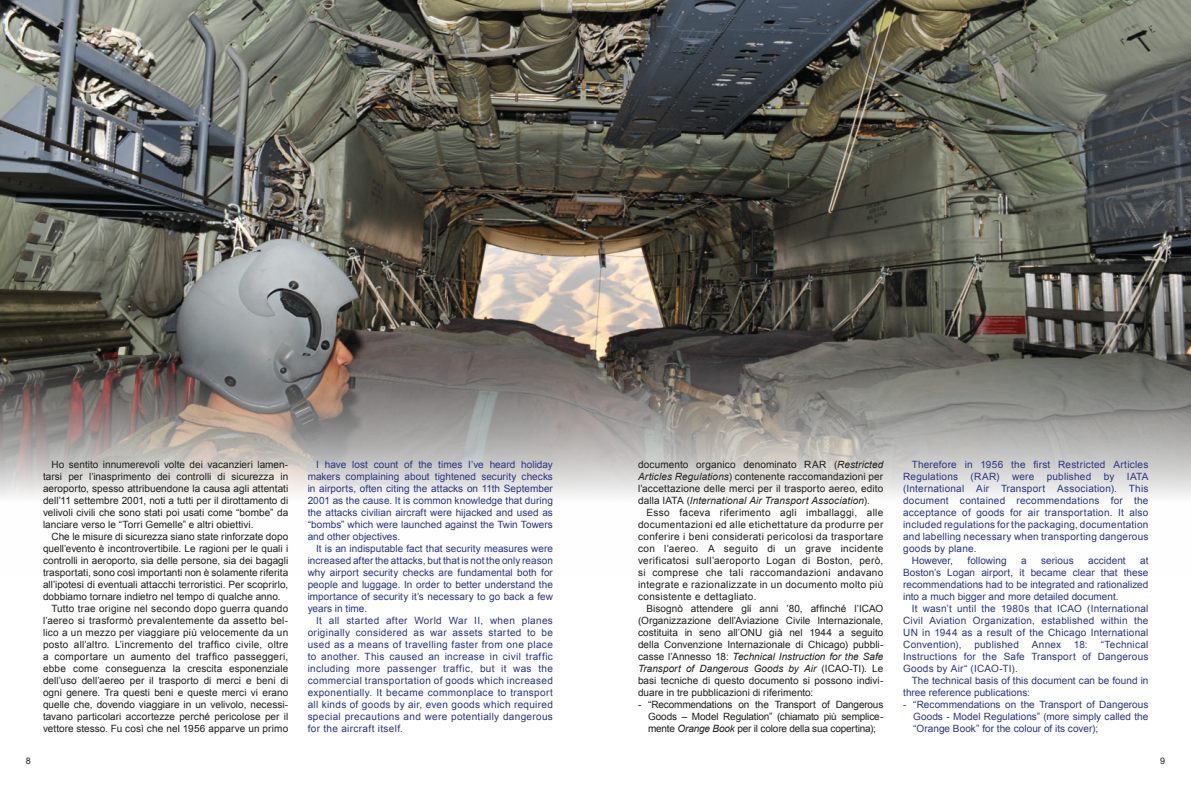
<style>
.page{position:relative;width:1191px;height:794px;background:#fff}
.page>*{position:absolute;margin:0;border:0;box-sizing:border-box;transform-origin:0 0}
.t1{font:10px/12px "Arial";letter-spacing:.02em;color:#283583;text-align:justify}
.t2{font:10px/12px "Arial";letter-spacing:.005em;color:#1d1d1b;text-align:justify}
.t3{font:10px "Arial";color:#283583}
.t4{font:10px "Arial";letter-spacing:.035em;color:#1d1d1b}
.t5{font:10px "Arial";letter-spacing:.025em;color:#1d1d1b}
.t6{font:10px "Arial";letter-spacing:.03em;color:#1d1d1b}
.t7{font:italic 10px "Arial";letter-spacing:.005em;color:#1d1d1b}
.t8{font:10px "Arial";letter-spacing:-.005em;color:#283583}
.t9{font:9px "Arial";color:#1d1d1b}
.s1{font-style:italic}
.s2{font-style:normal}
</style>
<div class="page">
<img style="left:0;top:0;width:1191px;height:497px">
<p class="t2" style="left:51px;top:459px;width:238px">Ho sentito innumerevoli volte dei vacanzieri lamen-</p>
<p class="t2" style="left:43px;top:471px;width:247px">tarsi per l’inasprimento dei controlli di sicurezza in</p>
<p class="t2" style="left:43px;top:483px;width:247px">aeroporto, spesso attribuendone la causa agli attentati</p>
<p class="t2" style="left:43px;top:495px;width:247px">dell’11 settembre 2001, noti a tutti per il dirottamento di</p>
<p class="t2" style="left:43px;top:507px;width:247px">velivoli civili che sono stati poi usati come “bombe” da</p>
<p class="t2" style="left:43px;top:519px;width:212px">lanciare verso le “Torri Gemelle” e altri obiettivi.</p>
<p class="t2" style="left:51px;top:531px;width:238px">Che le misure di sicurezza siano state rinforzate dopo</p>
<p class="t2" style="left:43px;top:543px;width:247px">quell’evento è incontrovertibile. Le ragioni per le quali i</p>
<p class="t2" style="left:43px;top:555px;width:247px">controlli in aeroporto, sia delle persone, sia dei bagagli</p>
<p class="t2" style="left:43px;top:567px;width:247px">trasportati, sono così importanti non è solamente riferita</p>
<p class="t2" style="left:43px;top:579px;width:247px">all’ipotesi di eventuali attacchi terroristici. Per scoprirlo,</p>
<p class="t2" style="left:43px;top:591px;width:239px">dobbiamo tornare indietro nel tempo di qualche anno.</p>
<p class="t5" style="left:51px;top:602px;width:238px">Tutto trae origine nel secondo dopo guerra quando</p>
<p class="t2" style="left:43px;top:615px;width:247px">l’aereo si trasformò prevalentemente da assetto bel-</p>
<p class="t5" style="left:43px;top:626px;width:247px">lico a un mezzo per viaggiare più velocemente da un</p>
<p class="t5" style="left:43px;top:638px;width:247px">posto all’altro. L’incremento del traffico civile, oltre</p>
<p class="t5" style="left:43px;top:650px;width:247px">a comportare un aumento del traffico passeggeri,</p>
<p class="t2" style="left:43px;top:663px;width:247px">ebbe come conseguenza la crescita esponenziale</p>
<p class="t2" style="left:43px;top:675px;width:247px">dell’uso dell’aereo per il trasporto di merci e beni di</p>
<p class="t2" style="left:43px;top:687px;width:247px">ogni genere. Tra questi beni e queste merci vi erano</p>
<p class="t2" style="left:43px;top:699px;width:247px">quelle che, dovendo viaggiare in un velivolo, necessi-</p>
<p class="t2" style="left:43px;top:711px;width:247px">tavano particolari accortezze perché pericolose per il</p>
<p class="t2" style="left:43px;top:723px;width:247px">vettore stesso. Fu così che nel 1956 apparve un primo</p>
<p class="t1" style="left:316px;top:459px;width:238px">I have lost count of the times I’ve heard holiday</p>
<p class="t1" style="left:308px;top:471px;width:247px">makers complaining about tightened security checks</p>
<p class="t1" style="left:308px;top:483px;width:247px">in airports, often citing the attacks on 11th September</p>
<p class="t1" style="left:308px;top:495px;width:247px">2001 as the cause. It is common knowledge that during</p>
<p class="t3" style="left:308px;top:506px;width:247px">the attacks civilian aircraft were hijacked and used as</p>
<p class="t3" style="left:308px;top:518px;width:247px">“bombs” which were launched against the Twin Towers</p>
<p class="t1" style="left:308px;top:531px;width:94px">and other objectives.</p>
<p class="t3" style="left:316px;top:542px;width:238px">It is an indisputable fact that security measures were</p>
<p class="t1" style="left:308px;top:555px;width:247px">increased after the attacks, but that is not the only reason</p>
<p class="t1" style="left:308px;top:567px;width:247px">why airport security checks are fundamental both for</p>
<p class="t1" style="left:308px;top:579px;width:247px">people and luggage. In order to better understand the</p>
<p class="t1" style="left:308px;top:591px;width:247px">importance of security it’s necessary to go back a few</p>
<p class="t3" style="left:308px;top:602px;width:61px">years in time.</p>
<p class="t1" style="left:316px;top:615px;width:238px">It all started after World War II, when planes</p>
<p class="t1" style="left:308px;top:627px;width:247px">originally considered as war assets started to be</p>
<p class="t1" style="left:308px;top:639px;width:247px">used as a means of travelling faster from one place</p>
<p class="t1" style="left:308px;top:651px;width:247px">to another. This caused an increase in civil traffic</p>
<p class="t1" style="left:308px;top:663px;width:247px">including more passenger traffic, but it was the</p>
<p class="t1" style="left:308px;top:675px;width:247px">commercial transportation of goods which increased</p>
<p class="t1" style="left:308px;top:687px;width:247px">exponentially. It became commonplace to transport</p>
<p class="t1" style="left:308px;top:699px;width:247px">all kinds of goods by air, even goods which required</p>
<p class="t1" style="left:308px;top:711px;width:247px">special precautions and were potentially dangerous</p>
<p class="t1" style="left:308px;top:723px;width:97px">for the aircraft itself.</p>
<p class="t2" style="left:638px;top:459px;width:247px">documento organico denominato RAR (<span class="s1">Restricted</span></p>
<p class="t2" style="left:638px;top:471px;width:247px"><span class="s1">Articles Regulations</span>) contenente raccomandazioni per</p>
<p class="t2" style="left:638px;top:483px;width:247px">l’accettazione delle merci per il trasporto aereo, edito</p>
<p class="t7" style="left:638px;top:494px;width:233px"><span class="s2">dalla IATA (</span>International Air Transport Association<span class="s2">).</span></p>
<p class="t6" style="left:646px;top:506px;width:238px">Esso faceva riferimento agli imballaggi, alle</p>
<p class="t4" style="left:638px;top:518px;width:247px">documentazioni ed alle etichettature da produrre per</p>
<p class="t4" style="left:638px;top:530px;width:247px">conferire i beni considerati pericolosi da trasportare</p>
<p class="t6" style="left:638px;top:542px;width:247px">con l’aereo. A seguito di un grave incidente</p>
<p class="t4" style="left:638px;top:554px;width:247px">verificatosi sull’aeroporto Logan di Boston, però,</p>
<p class="t4" style="left:638px;top:566px;width:247px">si comprese che tali raccomandazioni andavano</p>
<p class="t6" style="left:638px;top:578px;width:247px">integrate e razionalizzate in un documento molto più</p>
<p class="t6" style="left:638px;top:590px;width:120px">consistente e dettagliato.</p>
<p class="t2" style="left:646px;top:603px;width:238px">Bisognò attendere gli anni ’80, affinché l’ICAO</p>
<p class="t2" style="left:638px;top:615px;width:247px">(Organizzazione dell’Aviazione Civile Internazionale,</p>
<p class="t2" style="left:638px;top:627px;width:247px">costituita in seno all’ONU già nel 1944 a seguito</p>
<p class="t2" style="left:638px;top:639px;width:247px">della Convenzione Internazionale di Chicago) pubbli-</p>
<p class="t7" style="left:638px;top:650px;width:247px"><span class="s2">casse l’Annesso 18:</span> Technical Instruction for the Safe</p>
<p class="t7" style="left:638px;top:662px;width:247px">Transport of Dangerous Goods by Air <span class="s2">(ICAO-TI). Le</span></p>
<p class="t2" style="left:638px;top:675px;width:247px">basi tecniche di questo documento si possono indivi-</p>
<p class="t2" style="left:638px;top:687px;width:177px">duare in tre pubblicazioni di riferimento:</p>
<p class="t2" style="left:648px;top:699px;width:237px;text-indent:-10px">- “Recommendations on the Transport of Dangerous Goods – Model Regulation” (chiamato più semplice&shy;mente <span class="s1">Orange Book</span> per il colore della sua copertina);</p>
<p class="t1" style="left:911px;top:459px;width:238px">Therefore in 1956 the first Restricted Articles</p>
<p class="t1" style="left:903px;top:471px;width:247px">Regulations (RAR) were published by IATA</p>
<p class="t1" style="left:903px;top:483px;width:247px">(International Air Transport Association). This</p>
<p class="t1" style="left:903px;top:495px;width:247px">document contained recommendations for the</p>
<p class="t1" style="left:903px;top:507px;width:247px">acceptance of goods for air transportation. It also</p>
<p class="t1" style="left:903px;top:519px;width:247px">included regulations for the packaging, documentation</p>
<p class="t1" style="left:903px;top:531px;width:247px">and labelling necessary when transporting dangerous</p>
<p class="t1" style="left:903px;top:543px;width:75px">goods by plane.</p>
<p class="t8" style="left:911px;top:554px;width:43px">However,</p>
<p class="t3" style="left:967px;top:554px;width:41px">following</p>
<p class="t1" style="left:1021px;top:555px;width:7px">a</p>
<p class="t1" style="left:1041px;top:555px;width:34px">serious</p>
<p class="t1" style="left:1088px;top:555px;width:39px">accident</p>
<p class="t1" style="left:1140px;top:555px;width:10px">at</p>
<p class="t1" style="left:903px;top:567px;width:247px">Boston’s Logan airport, it became clear that these</p>
<p class="t3" style="left:903px;top:578px;width:247px">recommendations had to be integrated and rationalized</p>
<p class="t1" style="left:903px;top:591px;width:217px">into a much bigger and more detailed document.</p>
<p class="t1" style="left:911px;top:603px;width:238px">It wasn’t until the 1980s that ICAO (International</p>
<p class="t1" style="left:903px;top:615px;width:247px">Civil Aviation Organization, established within the</p>
<p class="t1" style="left:903px;top:627px;width:247px">UN in 1944 as a result of the Chicago International</p>
<p class="t1" style="left:903px;top:639px;width:60px">Convention),</p>
<p class="t1" style="left:974px;top:639px;width:46px">published</p>
<p class="t1" style="left:1031px;top:639px;width:31px">Annex</p>
<p class="t1" style="left:1074px;top:639px;width:15px">18:</p>
<p class="t1" style="left:1100px;top:639px;width:49px">“Technical</p>
<p class="t1" style="left:903px;top:651px;width:247px">Instructions for the Safe Transport of Dangerous</p>
<p class="t1" style="left:903px;top:663px;width:116px">Goods by Air“ (ICAO-TI).</p>
<p class="t1" style="left:911px;top:675px;width:238px">The technical basis of this document can be found in</p>
<p class="t3" style="left:903px;top:686px;width:128px">three reference publications:</p>
<p class="t1" style="left:913px;top:699px;width:237px;text-indent:-10px">- “Recommendations on the Transport of Dangerous Goods - Model Regulations” (more simply called the “Orange Book” for the colour of its cover);</p>
<p class="t9" style="left:26px;top:754px;width:7px">8</p>
<p class="t9" style="left:1160px;top:754px;width:7px">9</p>
</div>
